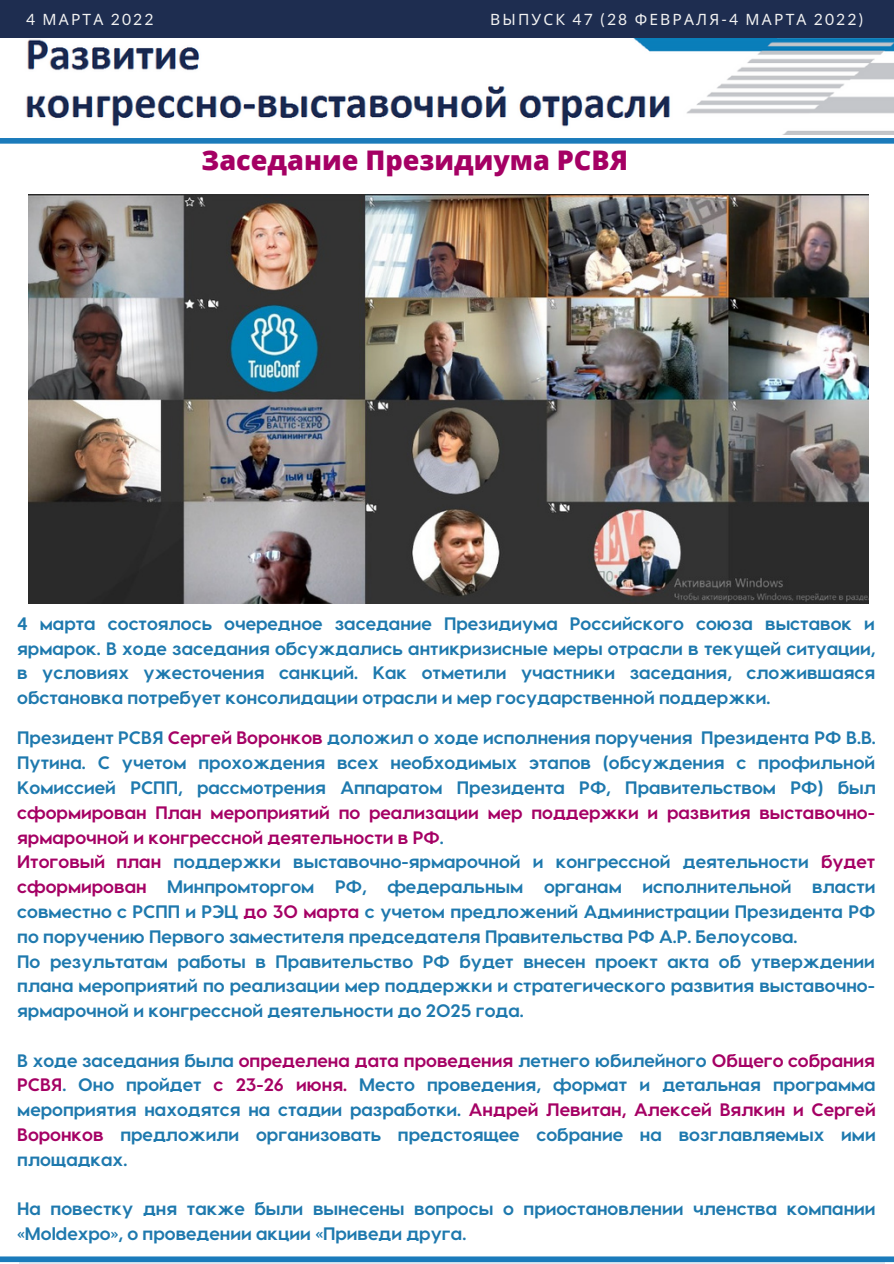
<style>
.page{position:relative;width:894px;height:1264px;background:#fff}
.page>*{position:absolute;margin:0;border:0;box-sizing:border-box;transform-origin:0 0}
.t1{font:800 27px "Open Sans";color:#a50064}
.t2{font:700 18px/24.8px "Visby CF";color:#1e79ae;text-align:justify}
.t3{font:15.6px "Noto Sans";letter-spacing:.14em;color:#f2f2f2}
.t4{font:15.6px "Lato";color:#f2f2f2}
.s1{font-family:"Noto Sans"}
.s2{font-family:"Lato"}
.s3{color:#a50064}
</style>
<div class="page">
<div style="left:0;top:0;width:893px;height:38px;background:#1e2d50"></div>
<svg style="left:20px;top:1261px;width:864px;height:2px;background:#73acd2"></svg>
<div style="left:0;top:1256px;width:893px;height:5px;background:#1b7bbb"></div>
<div style="left:0;top:138px;width:893px;height:6px;background:#1b7bbb"></div>
<img style="left:26px;top:38px;width:867px;height:97px">
<img style="left:29px;top:194px;width:839px;height:409px">
<p class="t4" style="left:26px;top:10px;width:129px">4 <span class="s1">МАРТА</span> 2022</p>
<p class="t3" style="left:490px;top:8px;width:374px">ВЫПУСК <span class="s2">47 (28</span> ФЕВРАЛЯ<span class="s2">-4</span> МАРТА <span class="s2">2022)</span></p>
<p class="t1" style="left:201px;top:141px;width:428px">Заседание Президиума РСВЯ</p>
<p class="t2" style="left:17px;top:610px;width:859px">4 марта состоялось очередное заседание Президиума Российского союза выставок и ярмарок. В ходе заседания обсуждались антикризисные меры отрасли в текущей ситуации, в условиях ужесточения санкций. Как отметили участники заседания, сложившаяся обстановка потребует консолидации отрасли и мер государственной поддержки.</p>
<p class="t2" style="left:17px;top:724px;width:859px">Президент РСВЯ <span class="s3">Сергей Воронков</span> доложил о ходе исполнения поручения Президента РФ В.В.<br>Путина. С учетом прохождения всех необходимых этапов (обсуждения с профильной Комиссией РСПП, рассмотрения Аппаратом Президента РФ, Правительством РФ) был <span class="s3">сформирован План мероприятий по реализации мер поддержки и развития выставочно&shy;ярмарочной и конгрессной деятельности в РФ</span>.</p>
<p class="t2" style="left:17px;top:848px;width:859px"><span class="s3">Итоговый план</span> поддержки выставочно-ярмарочной и конгрессной деятельности <span class="s3">будет сформирован</span> Минпромторгом РФ, федеральным органам исполнительной власти совместно с РСПП и РЭЦ <span class="s3">до 30 марта</span> с учетом предложений Администрации Президента РФ по поручению Первого заместителя председателя Правительства РФ А.Р. Белоусова.</p>
<p class="t2" style="left:17px;top:947px;width:859px">По результатам работы в Правительство РФ будет внесен проект акта об утверждении плана мероприятий по реализации мер поддержки и стратегического развития выставочно&shy;ярмарочной и конгрессной деятельности до 2025 года.</p>
<p class="t2" style="left:17px;top:1046px;width:859px">В ходе заседания была <span class="s3">определена дата проведения</span> летнего юбилейного <span class="s3">Общего собрания РСВЯ</span>. Оно пройдет <span class="s3">с 23-26 июня.</span> Место проведения, формат и детальная программа мероприятия находятся на стадии разработки. <span class="s3">Андрей Левитан, Алексей Вялкин и Сергей Воронков</span> предложили организовать предстоящее собрание на возглавляемых ими площадках.</p>
<p class="t2" style="left:17px;top:1195px;width:859px">На повестку дня также были вынесены вопросы о приостановлении членства компании «Moldexpo», о проведении акции «Приведи друга.</p>
</div>
